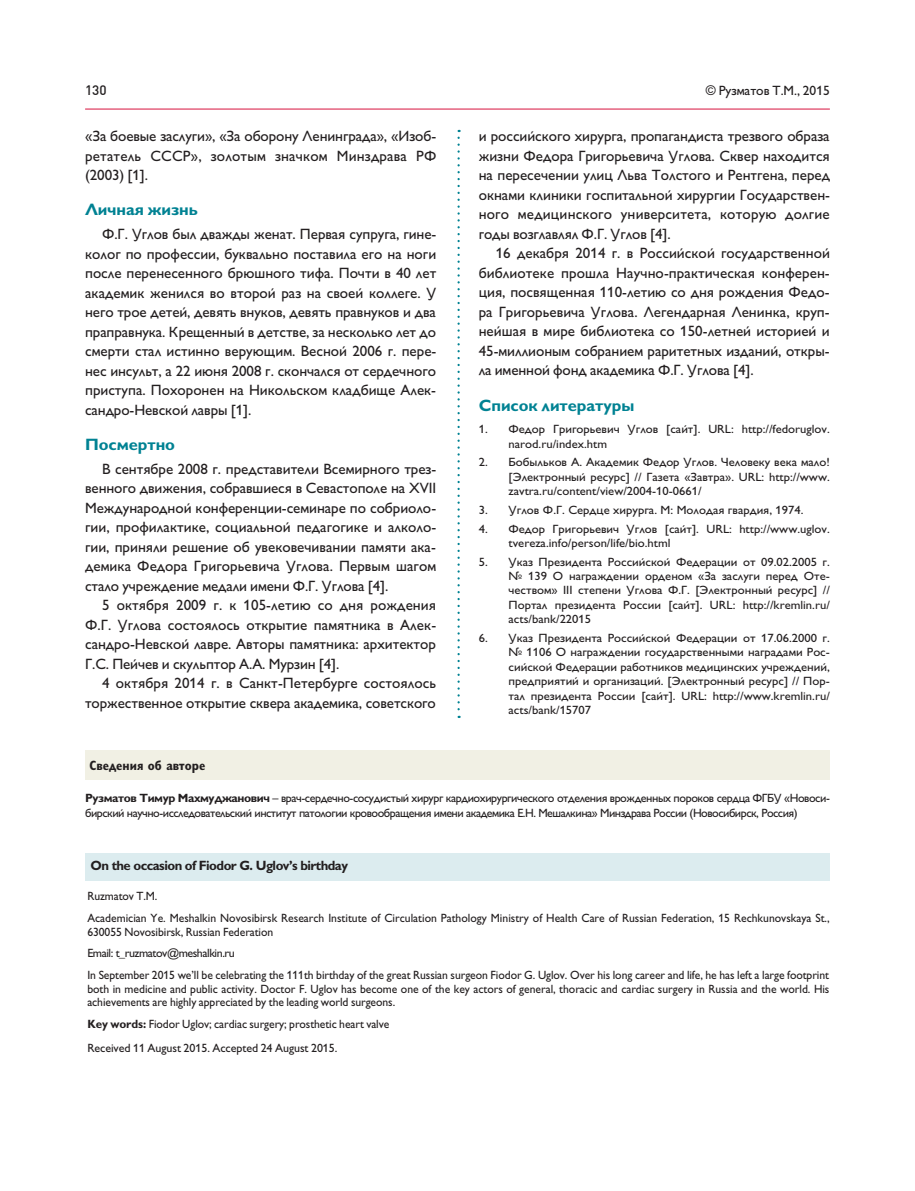
<style>
.page{position:relative;width:915px;height:1191px;background:#fff}
.page>*{position:absolute;margin:0;border:0;box-sizing:border-box;transform-origin:0 0}
.t1{font:700 16.5px "Gill Sans C";letter-spacing:-.005em;color:#008293}
.t2{font:15px/19.5px "Gill Sans C";color:#231f20;text-align:justify}
.t3{font:700 13.5px "Gill Sans C";letter-spacing:-.04em;color:#231f20}
.t4{font:13.5px "Gill Sans C";letter-spacing:-.005em;color:#231f20}
.t5{font:700 13.5px "Gill Sans Cond C";color:#231f20}
.t6{font:500 13.5px "DIN Cyr";color:#231f20}
.t7{font:12px/14.4px "Gill Sans C";color:#231f20;text-align:justify;scale:1.05 1}
.t8{font:12px/21.8px "Gill Sans C";color:#231f20}
.t9{font:12px/15px "Gill Sans C";letter-spacing:-.04em;color:#231f20}
.s1{font-weight:700}
</style>
<div class="page">
<hr style="left:85px;top:109px;width:744px;height:1px;background:#d7123e">
<svg style="left:457px;top:138px;width:2px;height:580px"></svg>
<div style="left:85px;top:750px;width:744px;height:29px;background:#f1f0e4"></div>
<div style="left:85px;top:853px;width:744px;height:27px;background:#dcecef"></div>
<p class="t6" style="left:85px;top:83px;width:23px">130</p>
<p class="t2" style="left:85px;top:126px;width:353px">«За боевые заслуги», «За оборону Ленинграда», «Изоб&shy;ретатель СССР», золотым значком Минздрава РФ (2003) [1].</p>
<p class="t1" style="left:85px;top:201px;width:114px">Личная жизнь</p>
<p class="t2" style="left:85px;top:224px;width:352px;text-indent:17px">Ф.Г. Углов был дважды женат. Первая супруга, гине&shy;колог по профессии, буквально поставила его на ноги после перенесенного брюшного тифа. Почти в 40 лет академик женился во второй раз на своей коллеге. У него трое детей, девять внуков, девять правнуков и два праправнука. Крещенный в детстве, за несколько лет до смерти стал истинно верующим. Весной 2006 г. пере&shy;нес инсульт, а 22 июня 2008 г. скончался от сердечного приступа. Похоронен на Никольском кладбище Алек&shy;сандро-Невской лавры [1].</p>
<p class="t1" style="left:85px;top:435px;width:91px">Посмертно</p>
<p class="t2" style="left:85px;top:459px;width:352px;text-indent:17px">В сентябре 2008 г. представители Всемирного трез&shy;венного движения, собравшиеся в Севастополе на XVII Международной конференции-семинаре по собриоло&shy;гии, профилактике, социальной педагогике и алколо&shy;гии, приняли решение об увековечивании памяти ака&shy;демика Федора Григорьевича Углова. Первым шагом стало учреждение медали имени Ф.Г. Углова [4].</p>
<p class="t2" style="left:85px;top:595px;width:352px;text-indent:17px">5 октября 2009 г. к 105-летию со дня рождения Ф.Г. Углова состоялось открытие памятника в Алек&shy;сандро-Невской лавре. Авторы памятника: архитектор Г.С. Пейчев и скульптор А.А. Мурзин [4].</p>
<p class="t2" style="left:85px;top:673px;width:352px;text-align:right">4 октября 2014 г. в Санкт-Петербурге состоялось торжественное открытие сквера академика, советского</p>
<p class="t5" style="left:89px;top:757px;width:117px">Сведения об авторе</p>
<p class="t4" style="left:705px;top:83px;width:125px">© Рузматов Т.М., 2015</p>
<p class="t2" style="left:478px;top:126px;width:352px">и российского хирурга, пропагандиста трезвого образа жизни Федора Григорьевича Углова. Сквер находится на пересечении улиц Льва Толстого и Рентгена, перед окнами клиники госпитальной хирургии Государствен&shy;ного медицинского университета, которую долгие годы возглавлял Ф.Г. Углов [4].</p>
<p class="t2" style="left:478px;top:243px;width:352px;text-indent:17px">16 декабря 2014 г. в Российской государственной библиотеке прошла Научно-практическая конферен&shy;ция, посвященная 110-летию со дня рождения Федо&shy;ра Григорьевича Углова. Легендарная Ленинка, круп&shy;нейшая в мире библиотека со 150-летней историей и 45-миллионым собранием раритетных изданий, откры&shy;ла именной фонд академика Ф.Г. Углова [4].</p>
<p class="t1" style="left:478px;top:396px;width:157px">Список литературы</p>
<p class="t7" style="left:508px;top:422px;width:307px;text-indent:-30px">1. Федор Григорьевич Углов [сайт]. URL: http://fedoruglov. narod.ru/index.htm</p>
<p class="t7" style="left:508px;top:455px;width:307px;text-indent:-30px">2. Бобыльков А. Академик Федор Углов. Человеку века мало! [Электронный ресурс] // Газета «Завтра». URL: http://www. zavtra.ru/content/view/2004-10-0661/</p>
<p class="t7" style="left:478px;top:502px;width:311px">3. Углов Ф.Г. Сердце хирурга. М: Молодая гвардия, 1974.</p>
<p class="t7" style="left:508px;top:521px;width:307px;text-indent:-30px">4. Федор Григорьевич Углов [сайт]. URL: http://www.uglov. tvereza.info/person/life/bio.html</p>
<p class="t7" style="left:508px;top:554px;width:307px;text-indent:-30px">5. Указ Президента Российской Федерации от 09.02.2005 г. № 139 О награждении орденом «За заслуги перед Оте&shy;чеством» III степени Углова Ф.Г. [Электронный ресурс] // Портал президента России [сайт]. URL: http://kremlin.ru/ acts/bank/22015</p>
<p class="t7" style="left:508px;top:630px;width:307px;text-indent:-30px">6. Указ Президента Российской Федерации от 17.06.2000 г. № 1106 О награждении государственными наградами Рос&shy;сийской Федерации работников медицинских учреждений, предприятий и организаций. [Электронный ресурс] // Пор&shy;тал президента России [сайт]. URL: http://www.kremlin.ru/ acts/bank/15707</p>
<p class="t9" style="left:85px;top:790px;width:746px"><span class="s1">Рузматов Тимур Махмуджанович</span> – врач-сердечно-сосудистый хирург кардиохирургического отделения врожденных пороков сердца ФГБУ «Новоси&shy;бирский научно-исследовательский институт патологии кровообращения имени академика Е.Н. Мешалкина» Минздрава России (Новосибирск, Россия)</p>
<p class="t3" style="left:90px;top:857px;width:259px">On the occasion of Fiodor G. Uglov’s birthday</p>
<p class="t8" style="left:87px;top:885px;width:743px">Ruzmatov T.M.<br>Academician Ye. Meshalkin Novosibirsk Research Institute of Circulation Pathology Ministry of Health Care of Russian Federation, 15 Rechkunovskaya St.,</p>
<p class="t8" style="left:87px;top:920px;width:743px">630055 Novosibirsk, Russian Federation<br>Email: t_ruzmatov@meshalkin.ru<br>In September 2015 we’ll be celebrating the 111th birthday of the great Russian surgeon Fiodor G. Uglov. Over his long career and life, he has left a large footprint</p>
<p class="t8" style="left:87px;top:982px;width:743px;line-height:13.5px">both in medicine and public activity. Doctor F. Uglov has become one of the key actors of general, thoracic and cardiac surgery in Russia and the world. His achievements are highly appreciated by the leading world surgeons.</p>
<p class="t8" style="left:87px;top:1012px;width:303px;line-height:23.5px"><span class="s1">Key words:</span> Fiodor Uglov; cardiac surgery; prosthetic heart valve<br>Received 11 August 2015. Accepted 24 August 2015.</p>
</div>
